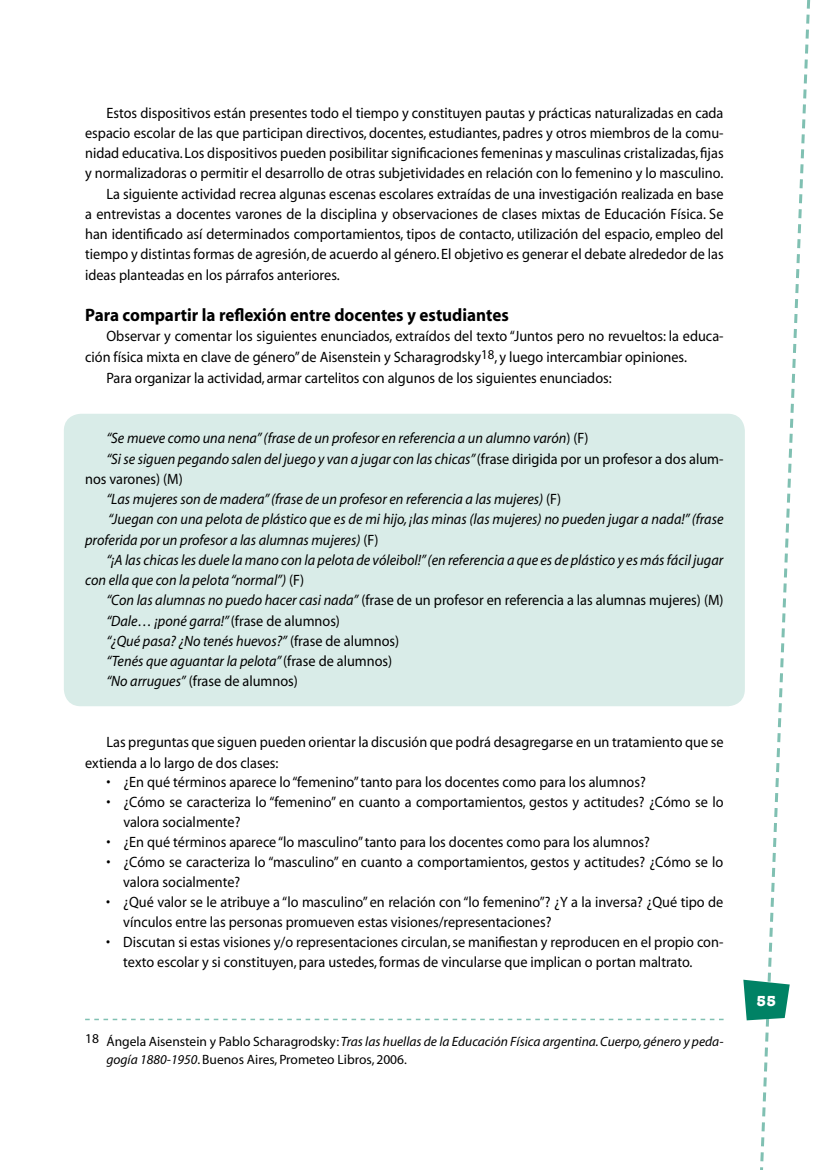
<style>
.page{position:relative;width:830px;height:1170px;background:#fff}
.page>*{position:absolute;margin:0;border:0;box-sizing:border-box;transform-origin:0 0}
.t1{font:700 18px "Myriad";color:#000;scale:.95 1}
.t2{font:15px/20px "Myriad";color:#000;scale:.95 1}
.t3{font:italic 15px "Myriad";color:#000;scale:.95 1}
.t4{font:700 15px "American Typewriter";color:#fff}
.t5{font:italic 13.5px/18px "Myriad";color:#000}
.s1{font-style:normal}
.s2{font-style:italic}
</style>
<div class="page">
<svg style="left:760px;top:0;width:51px;height:1169px"></svg>
<svg style="left:743px;top:979px;width:46px;height:41px;background:#2a977e"></svg>
<div style="left:64px;top:414px;width:680px;height:292px;background:#d9ece8;border-radius:17px"></div>
<svg style="left:85px;top:1018px;width:638px;height:2px"></svg>
<p class="t2" style="left:106px;top:103px;width:650px">Estos dispositivos están presentes todo el tiempo y constituyen pautas y prácticas naturalizadas en cada</p>
<p class="t2" style="left:85px;top:123px;width:673px">espacio escolar de las que participan directivos, docentes, estudiantes, padres y otros miembros de la comu-</p>
<p class="t2" style="left:85px;top:144px;width:673px">nidad educativa. Los dispositivos pueden posibilitar significaciones femeninas y masculinas cristalizadas, fijas</p>
<p class="t2" style="left:85px;top:164px;width:673px">y normalizadoras o permitir el desarrollo de otras subjetividades en relación con lo femenino y lo masculino.</p>
<p class="t2" style="left:106px;top:184px;width:651px">La siguiente actividad recrea algunas escenas escolares extraídas de una investigación realizada en base</p>
<p class="t2" style="left:85px;top:204px;width:673px">a entrevistas a docentes varones de la disciplina y observaciones de clases mixtas de Educación Física. Se</p>
<p class="t2" style="left:85px;top:225px;width:673px">han identificado así determinados comportamientos, tipos de contacto, utilización del espacio, empleo del</p>
<p class="t2" style="left:85px;top:245px;width:673px">tiempo y distintas formas de agresión, de acuerdo al género. El objetivo es generar el debate alrededor de las</p>
<p class="t2" style="left:85px;top:265px;width:269px">ideas planteadas en los párrafos anteriores.</p>
<p class="t1" style="left:85px;top:305px;width:447px">Para compartir la reflexión entre docentes y estudiantes</p>
<p class="t2" style="left:106px;top:327px;width:650px">Observar y comentar los siguientes enunciados, extraídos del texto “Juntos pero no revueltos: la educa-</p>
<p class="t2" style="left:85px;top:348px;width:634px">ción física mixta en clave de género” de Aisenstein y Scharagrodsky<sup>18</sup>, y luego intercambiar opiniones.</p>
<p class="t2" style="left:106px;top:368px;width:533px">Para organizar la actividad, armar cartelitos con algunos de los siguientes enunciados:</p>
<p class="t3" style="left:106px;top:431px;width:509px">“Se mueve como una nena” (frase de un profesor en referencia a un alumno varón<span class="s1">) (F)</span></p>
<p class="t3" style="left:106px;top:451px;width:650px">“Si se siguen pegando salen del juego y van a jugar con las chicas” <span class="s1">(frase dirigida por un profesor a dos alum-</span></p>
<p class="t2" style="left:85px;top:469px;width:104px">nos varones) (M)</p>
<p class="t3" style="left:106px;top:491px;width:480px">“Las mujeres son de madera” (frase de un profesor en referencia a las mujeres) <span class="s1">(F)</span></p>
<p class="t3" style="left:108px;top:512px;width:648px">“Juegan con una pelota de plástico que es de mi hijo, ¡las minas (las mujeres) no pueden jugar a nada!” (frase</p>
<p class="t3" style="left:85px;top:532px;width:310px">proferida por un profesor a las alumnas mujeres) <span class="s1">(F)</span></p>
<p class="t3" style="left:106px;top:552px;width:650px">“¡A las chicas les duele la mano con la pelota de vóleibol!” (en referencia a que es de plástico y es más fácil jugar</p>
<p class="t3" style="left:85px;top:572px;width:232px">con ella que con la pelota “normal”) <span class="s1">(F)</span></p>
<p class="t2" style="left:106px;top:591px;width:651px"><span class="s2">“Con las alumnas no puedo hacer casi nada”</span> (frase de un profesor en referencia a las alumnas mujeres) (M)</p>
<p class="t3" style="left:106px;top:613px;width:247px">“Dale… ¡poné garra!” <span class="s1">(frase de alumnos)</span></p>
<p class="t3" style="left:106px;top:633px;width:309px">“¿Qué pasa? ¿No tenés huevos?” <span class="s1">(frase de alumnos)</span></p>
<p class="t3" style="left:106px;top:653px;width:302px">“Tenés que aguantar la pelota” <span class="s1">(frase de alumnos)</span></p>
<p class="t2" style="left:106px;top:672px;width:203px"><span class="s2">“No arrugues”</span> (frase de alumnos)</p>
<p class="t2" style="left:85px;top:732px;width:673px;text-indent:21px">Las preguntas que siguen pueden orientar la discusión que podrá desagregarse en un tratamiento que se extienda a lo largo de dos clases:</p>
<p class="t2" style="left:106px;top:773px;width:569px">• ¿En qué términos aparece lo“femenino”tanto para los docentes como para los alumnos?</p>
<p class="t2" style="left:123px;top:793px;width:633px;text-indent:-17px">• ¿Cómo se caracteriza lo “femenino” en cuanto a comportamientos, gestos y actitudes? ¿Cómo se lo valora socialmente?</p>
<p class="t2" style="left:106px;top:833px;width:573px">• ¿En qué términos aparece“lo masculino”tanto para los docentes como para los alumnos?</p>
<p class="t2" style="left:123px;top:852px;width:633px;text-indent:-17px">• ¿Cómo se caracteriza lo “masculino” en cuanto a comportamientos, gestos y actitudes? ¿Cómo se lo valora socialmente?</p>
<p class="t2" style="left:123px;top:892px;width:633px;text-indent:-17px">• ¿Qué valor se le atribuye a “lo masculino” en relación con “lo femenino”? ¿Y a la inversa? ¿Qué tipo de vínculos entre las personas promueven estas visiones/representaciones?</p>
<p class="t2" style="left:123px;top:932px;width:633px;text-indent:-17px">• Discutan si estas visiones y/o representaciones circulan,se manifiestan y reproducen en el propio con&shy;texto escolar y si constituyen, para ustedes, formas de vincularse que implican o portan maltrato.</p>
<p class="t5" style="left:106px;top:1032px;width:618px;text-indent:-21px"><sup>18</sup> <span class="s1">Ángela Aisenstein y Pablo Scharagrodsky:</span> Tras las huellas de la Educación Física argentina. Cuerpo, género y peda&shy;gogía 1880-1950<span class="s1">. Buenos Aires, Prometeo Libros, 2006.</span></p>
<p class="t4" style="left:756px;top:988px;width:21px">55</p>
</div>
